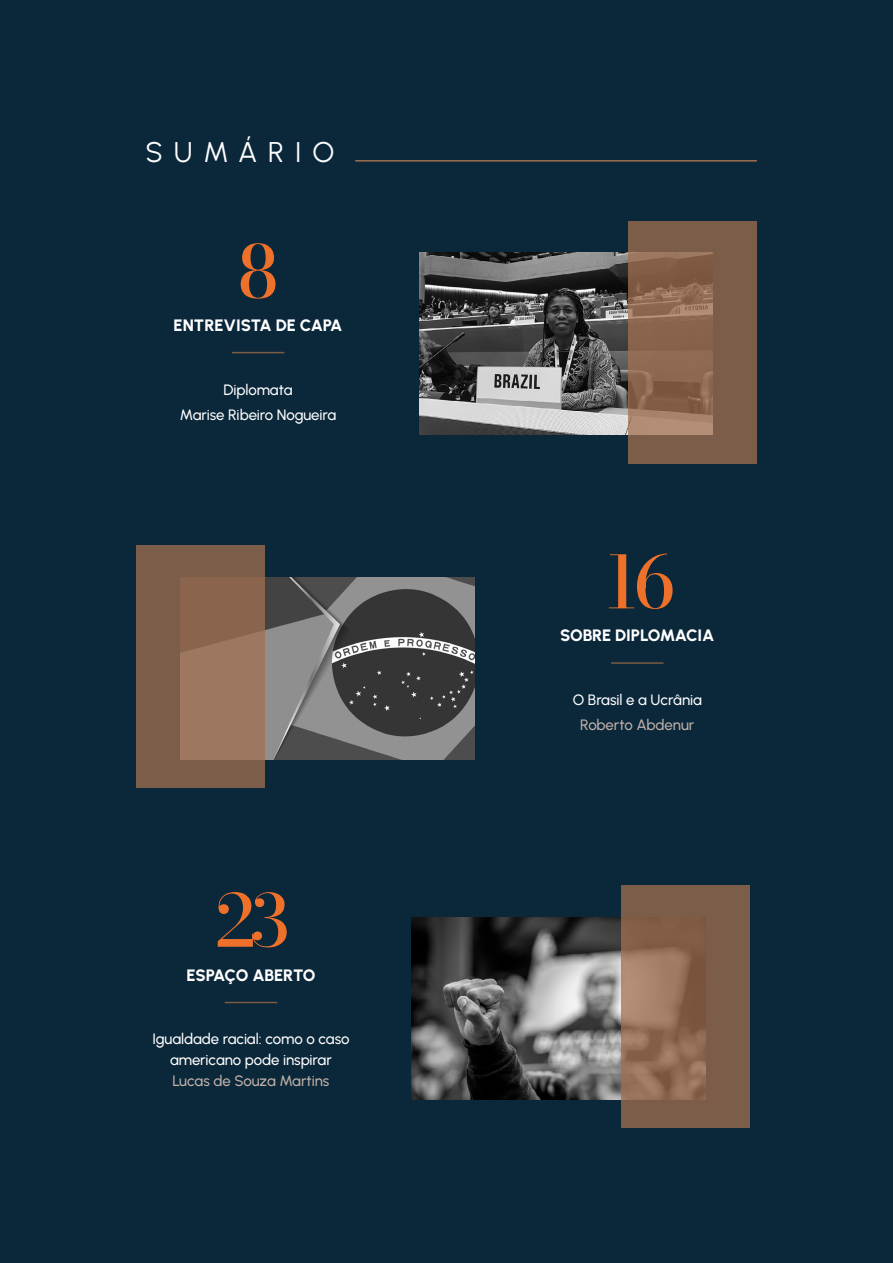
<style>
.page{position:relative;width:893px;height:1263px;background:#0b273a}
.page>*{position:absolute;margin:0;border:0;box-sizing:border-box;transform-origin:0 0}
.t1{font:500 72px "Bodoni Moda 18 pt";color:#ee712b}
.t2{font:28.5px "Urbanist";letter-spacing:.375em;color:#fff}
.t3{font:800 16.5px "Urbanist";letter-spacing:-.015em;color:#fff}
.t4{font:500 15px/25.2px "Urbanist";letter-spacing:-.005em;color:#fff;text-align:center}
.t5{font:500 15px "Urbanist";letter-spacing:-.005em;color:#bfb1a8}
</style>
<div class="page">
<img style="left:419px;top:253px;width:210px;height:182px">
<img style="left:412px;top:918px;width:210px;height:181px">
<img style="left:264px;top:577px;width:210px;height:182px">
<svg style="left:629px;top:221px;width:128px;height:242px;background:#85634e"></svg>
<svg style="left:622px;top:886px;width:128px;height:242px;background:#87654f"></svg>
<svg style="left:136px;top:545px;width:128px;height:242px;background:#896651"></svg>
<hr style="left:232px;top:352px;width:52px;height:1px;background:#7a5b41">
<hr style="left:611px;top:662px;width:52px;height:2px;background:#7a5b41">
<hr style="left:225px;top:1002px;width:52px;height:1px;background:#7a5b41">
<hr style="left:355px;top:160px;width:402px;height:2px;background:#a27050">
<h2 class="t2" style="left:146px;top:133px;width:190px">SUMÁRIO</h2>
<h1 class="t1" style="left:238px;top:222px;width:42px">8</h1>
<p class="t3" style="left:174px;top:314px;width:170px">ENTREVISTA DE CAPA</p>
<p class="t4" style="left:180px;top:376px;width:158px">Diplomata<br>Marise Ribeiro Nogueira</p>
<h1 class="t1" style="left:215px;top:871px;width:76px">23</h1>
<p class="t3" style="left:186px;top:964px;width:130px">ESPAÇO ABERTO</p>
<p class="t4" style="left:152px;top:1028px;width:199px;line-height:21px">Igualdade racial: como o caso americano pode inspirar</p>
<p class="t5" style="left:173px;top:1071px;width:158px">Lucas de Souza Martins</p>
<h1 class="t1" style="left:605px;top:533px;width:71px">16</h1>
<p class="t3" style="left:560px;top:625px;width:156px">SOBRE DIPLOMACIA</p>
<p class="t4" style="left:573px;top:687px;width:131px">O Brasil e a Ucrânia</p>
<p class="t5" style="left:580px;top:715px;width:116px">Roberto Abdenur</p>
</div>
